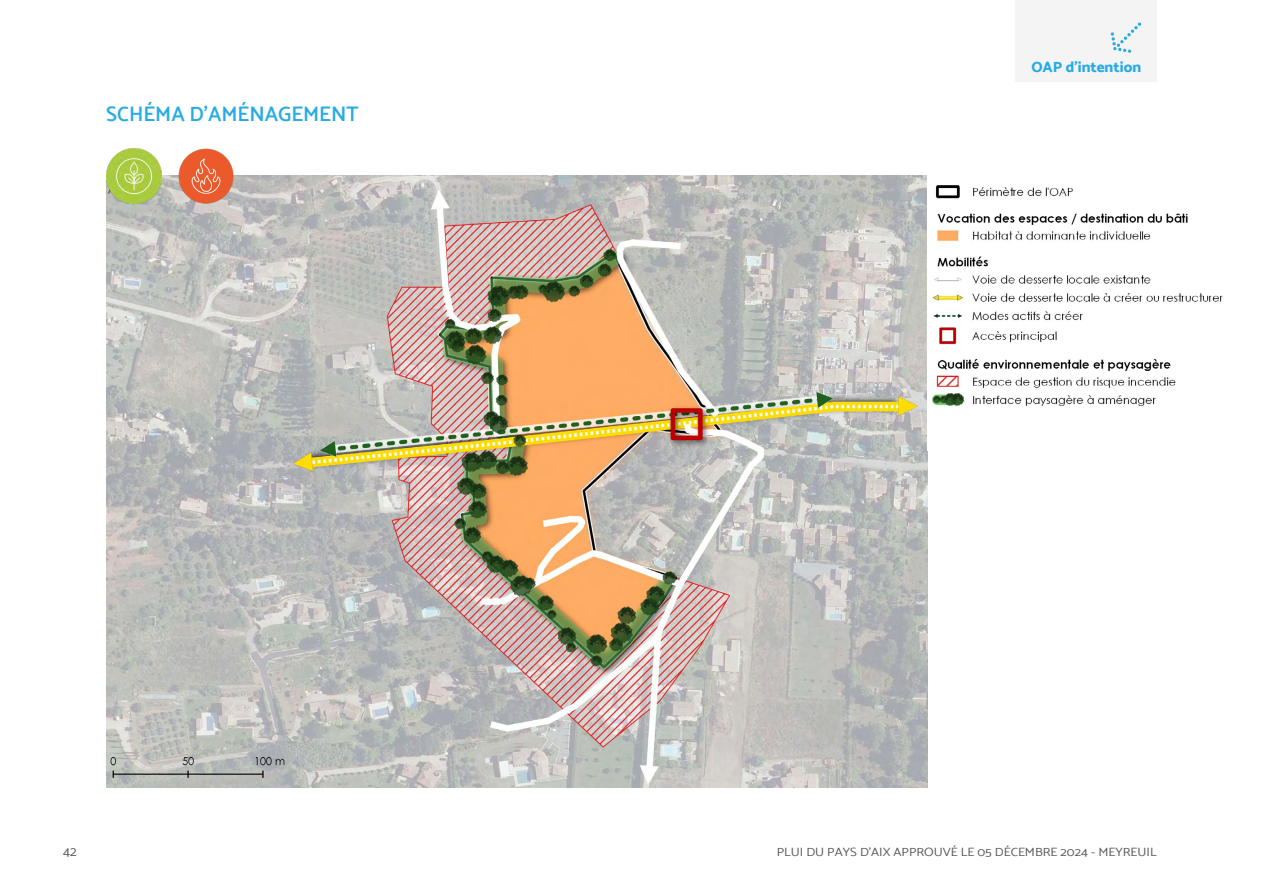
<style>
.page{position:relative;width:1263px;height:893px;background:#fff}
.page>*{position:absolute;margin:0;border:0;box-sizing:border-box;transform-origin:0 0}
.Titre_3_-_bleu{font:21px "Mosk Semi Bold 600";color:#28abe3}
.t1{font:15px "Mosk Extra Bold 800";color:#28abe3}
.t2{font:13.5px "Mosk Normal 400";color:#575756}
.t3{font:12px "Mosk Normal 400";color:#575756;scale:1.1 1}
</style>
<div class="page">
<img style="left:106px;top:176px;width:821px;height:612px">
<img style="left:932px;top:185px;width:291px;height:221px">
<img style="left:179px;top:148px;width:55px;height:55px">
<img style="left:106px;top:148px;width:56px;height:55px">
<div style="left:1015px;top:0;width:142px;height:81px;background:#f4f4f4"></div>
<svg style="left:1110px;top:22px;width:31px;height:31px"></svg>
<p class="Titre_3_-_bleu" style="left:106px;top:102px;width:254px">SCHÉMA D'AMÉNAGEMENT</p>
<p class="t1" style="left:1031px;top:57px;width:111px">OAP d'intention</p>
<p class="t2" style="left:63px;top:843px;width:15px">42</p>
<p class="t3" style="left:777px;top:844px;width:347px">PLUI DU PAYS D’AIX APPROUVÉ LE 05 DÉCEMBRE 2024 - MEYREUIL</p>
</div>
